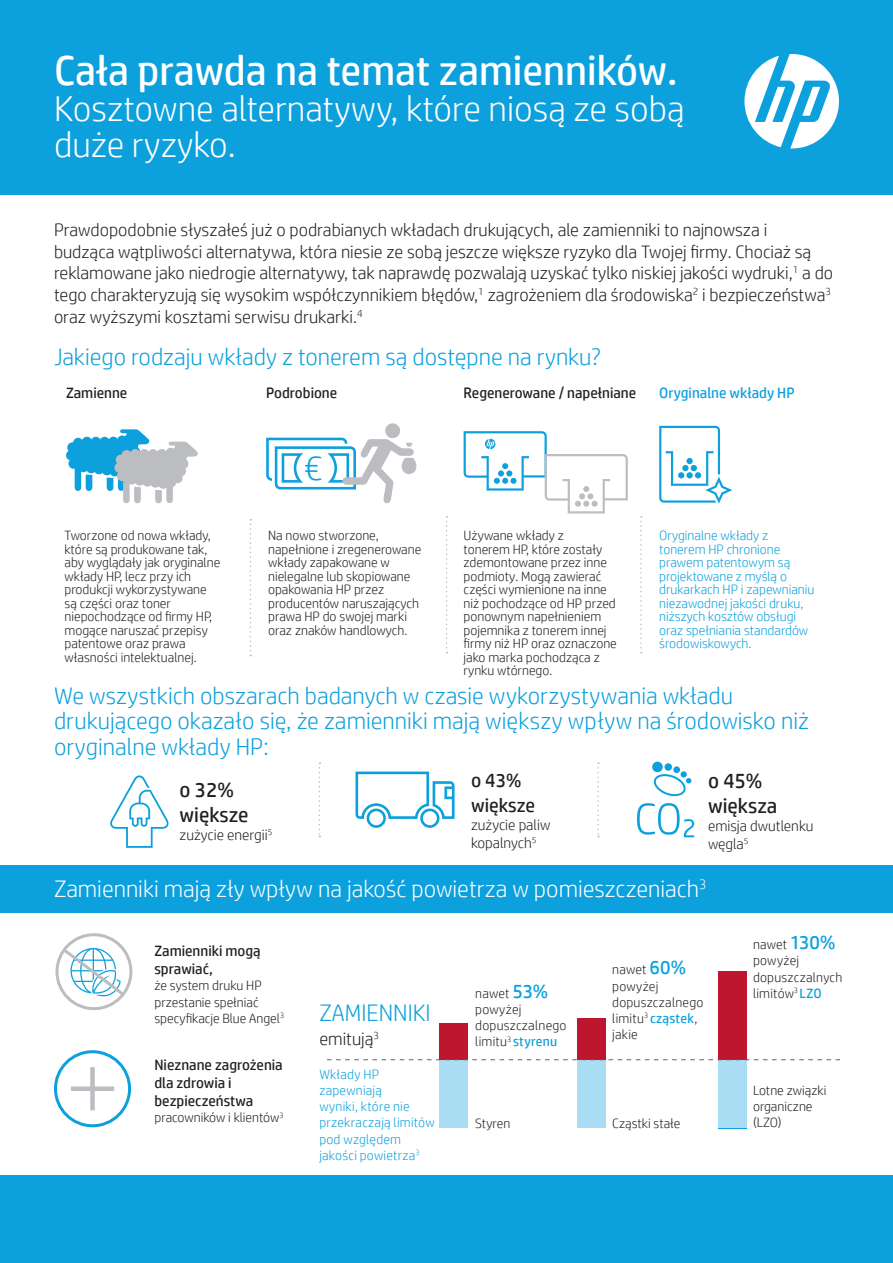
<style>
.page{position:relative;width:893px;height:1263px;background:#fff}
.page>*{position:absolute;margin:0;border:0;box-sizing:border-box;transform-origin:0 0}
.t1{font:42px "HP Simplified";color:#fff}
.t2{font:300 36px/36px "HP Simplified";color:#fff}
.t3{font:300 34.5px "HP Simplified";color:#0ca0dd}
.t4{font:300 24px/25.5px "HP Simplified";color:#0ca0dd}
.t5{font:300 24px "HP Simplified";color:#fff}
.t6{font:21px/25.2px "HP Simplified";color:#231f20}
.t7{font:19.5px/25.2px "HP Simplified";color:#231f20}
.t8{font:300 18px/21.6px "HP Simplified";color:#231f20}
.t9{font:15px/17.9px "HP Simplified";color:#231f20}
.t10{font:300 15px/18px "HP Simplified";color:#231f20}
.t11{font:15px "HP Simplified";color:#0ca0dd}
.t12{font:300 13.5px/13.5px "HP Simplified";color:#231f20}
.t13{font:300 13.5px/13.5px "HP Simplified";color:#0ca0dd}
.s1{font-weight:400;font-size:19.5px;color:#0ca0dd}
.s2{font-weight:400;color:#0ca0dd}
</style>
<div class="page">
<svg style="left:659px;top:426px;width:73px;height:77px"></svg>
<div style="left:67px;top:442px;width:11px;height:11px;background:#0ca0dd;border-radius:50%"></div>
<div style="left:66px;top:450px;width:10px;height:10px;background:#0ca0dd;border-radius:50%"></div>
<div style="left:68px;top:458px;width:11px;height:11px;background:#0ca0dd;border-radius:50%"></div>
<svg style="left:72px;top:429px;width:126px;height:74px"></svg>
<div style="left:0;top:0;width:893px;height:195px;background:#0ca0dd"></div>
<svg style="left:744px;top:54px;width:95px;height:95px"></svg>
<svg style="left:439px;top:1061px;width:308px;height:67px"></svg>
<div style="left:440px;top:1023px;width:28px;height:37px;background:#bf1630"></div>
<div style="left:577px;top:1019px;width:28px;height:41px;background:#bf1630"></div>
<div style="left:718px;top:971px;width:29px;height:89px;background:#bf1630"></div>
<svg style="left:327px;top:1059px;width:513px;height:1px"></svg>
<div style="left:56px;top:933px;width:76px;height:77px;border:3px solid #bcbdc0;border-radius:50%"></div>
<svg style="left:110px;top:775px;width:59px;height:73px"></svg>
<svg style="left:355px;top:771px;width:99px;height:57px"></svg>
<svg style="left:319px;top:762px;width:1px;height:75px"></svg>
<svg style="left:653px;top:774px;width:38px;height:22px"></svg>
<div style="left:673px;top:766px;width:7px;height:7px;background:#0ca0dd;border-radius:50%"></div>
<div style="left:664px;top:763px;width:8px;height:8px;background:#0ca0dd;border-radius:50%"></div>
<div style="left:652px;top:761px;width:11px;height:11px;background:#0ca0dd;border-radius:50%"></div>
<svg style="left:680px;top:771px;width:7px;height:7px"></svg>
<svg style="left:637px;top:803px;width:57px;height:34px"></svg>
<svg style="left:597px;top:762px;width:2px;height:75px"></svg>
<div style="left:54px;top:1050px;width:77px;height:77px;border:3px solid #0ca0dd;border-radius:50%"></div>
<div style="left:90px;top:1067px;width:5px;height:43px;background:#bcbdc0"></div>
<div style="left:71px;top:1086px;width:43px;height:5px;background:#bcbdc0"></div>
<svg style="left:60px;top:946px;width:68px;height:53px"></svg>
<div style="left:0;top:1176px;width:893px;height:87px;background:#0ca0dd"></div>
<div style="left:385px;top:423px;width:15px;height:15px;background:#bcbdc0;border-radius:50%"></div>
<svg style="left:266px;top:438px;width:150px;height:66px"></svg>
<div style="left:0;top:865px;width:893px;height:48px;background:#0ca0dd"></div>
<svg style="left:464px;top:431px;width:164px;height:82px"></svg>
<svg style="left:250px;top:519px;width:1px;height:137px"></svg>
<svg style="left:446px;top:516px;width:1px;height:137px"></svg>
<svg style="left:640px;top:516px;width:2px;height:137px"></svg>
<h1 class="t1" style="left:54px;top:43px;width:625px">Cała prawda na temat zamienników.</h1>
<h2 class="t2" style="left:54px;top:89px;width:632px">Kosztowne alternatywy, które niosą ze sobą duże ryzyko.</h2>
<p class="t8" style="left:54px;top:219px;width:781px">Prawdopodobnie słyszałeś już o podrabianych wkładach drukujących, ale zamienniki to najnowsza i<br>budząca wątpliwości alternatywa, która niesie ze sobą jeszcze większe ryzyko dla Twojej firmy. Chociaż są reklamowane jako niedrogie alternatywy, tak naprawdę pozwalają uzyskać tylko niskiej jakości wydruki,<sup>1</sup> a do tego charakteryzują się wysokim współczynnikiem błędów,<sup>1</sup> zagrożeniem dla środowiska<sup>2</sup> i bezpieczeństwa<sup>3 </sup>oraz wyższymi kosztami serwisu drukarki.<sup>4</sup></p>
<h3 class="t4" style="left:54px;top:344px;width:549px">Jakiego rodzaju wkłady z tonerem są dostępne na rynku?</h3>
<p class="t9" style="left:66px;top:384px;width:63px">Zamienne</p>
<p class="t9" style="left:266px;top:384px;width:73px">Podrobione</p>
<p class="t9" style="left:464px;top:384px;width:174px">Regenerowane / napełniane</p>
<p class="t11" style="left:659px;top:383px;width:137px">Oryginalne wkłady HP</p>
<p class="t12" style="left:64px;top:528px;width:157px">Tworzone od nowa wkłady, które są produkowane tak, aby wyglądały jak oryginalne wkłady HP, lecz przy ich produkcji wykorzystywane są części oraz toner niepochodzące od firmy HP, mogące naruszać przepisy patentowe oraz prawa własności intelektualnej.</p>
<h3 class="t3" style="left:304px;top:445px;width:20px">€</h3>
<p class="t12" style="left:268px;top:528px;width:155px">Na nowo stworzone, napełnione i zregenerowane wkłady zapakowane w nielegalne lub skopiowane opakowania HP przez producentów naruszających prawa HP do swojej marki oraz znaków handlowych.</p>
<p class="t12" style="left:464px;top:528px;width:155px">Używane wkłady z<br>tonerem HP, które zostały zdemontowane przez inne podmioty. Mogą zawierać części wymienione na inne niż pochodzące od HP przed ponownym napełnieniem pojemnika z tonerem innej firmy niż HP oraz oznaczone jako marka pochodząca z rynku wtórnego.</p>
<p class="t13" style="left:659px;top:528px;width:157px">Oryginalne wkłady z tonerem HP chronione prawem patentowym są projektowane z myślą o drukarkach HP i zapewnianiu niezawodnej jakości druku, niższych kosztów obsługi oraz spełniania standardów środowiskowych.</p>
<h3 class="t4" style="left:54px;top:682px;width:756px">We wszystkich obszarach badanych w czasie wykorzystywania wkładu drukującego okazało się, że zamienniki mają większy wpływ na środowisko niż oryginalne wkłady HP:</h3>
<h3 class="t6" style="left:180px;top:776px;width:71px">o 32% większe</h3>
<p class="t10" style="left:180px;top:825px;width:94px">zużycie energii<sup>5</sup></p>
<h3 class="t7" style="left:471px;top:767px;width:66px">o 43% większe</h3>
<p class="t10" style="left:471px;top:815px;width:81px">zużycie paliw kopalnych<sup>5</sup></p>
<h3 class="t6" style="left:708px;top:767px;width:71px">o 45% większa</h3>
<p class="t10" style="left:708px;top:816px;width:107px">emisja dwutlenku węgla<sup>5</sup></p>
<h3 class="t5" style="left:54px;top:873px;width:654px">Zamienniki mają zły wpływ na jakość powietrza w pomieszczeniach<sup>3</sup></h3>
<p class="t9" style="left:154px;top:942px;width:108px">Zamienniki mogą sprawiać,</p>
<p class="t12" style="left:154px;top:977px;width:131px;line-height:16.2px">że system druku HP przestanie spełniać specyfikacje Blue Angel<sup>3</sup></p>
<p class="t9" style="left:154px;top:1056px;width:130px">Nieznane zagrożenia dla zdrowia i bezpieczeństwa</p>
<p class="t12" style="left:154px;top:1110px;width:131px">pracowników i klientów<sup>3</sup></p>
<h3 class="t4" style="left:319px;top:999px;width:113px">ZAMIENNIKI</h3>
<h3 class="t8" style="left:319px;top:1027px;width:61px">emitują<sup>3</sup></h3>
<p class="t13" style="left:319px;top:1066px;width:117px;line-height:16.2px">Wkłady HP zapewniają<br>wyniki, które nie przekraczają limitów pod względem jakości powietrza<sup>3</sup></p>
<p class="t12" style="left:475px;top:984px;width:93px;line-height:16.2px">nawet <span class="s1">53% </span>powyżej dopuszczalnego limitu<sup>3</sup> <span class="s2">styrenu</span></p>
<p class="t12" style="left:612px;top:961px;width:93px;line-height:16.2px">nawet <span class="s1">60% </span>powyżej dopuszczalnego limitu<sup>3</sup> <span class="s2">cząstek</span>, jakie</p>
<p class="t12" style="left:475px;top:1116px;width:36px">Styren</p>
<p class="t12" style="left:612px;top:1116px;width:70px">Cząstki stałe</p>
<p class="t12" style="left:753px;top:936px;width:91px;line-height:16.2px">nawet <span class="s1">130% </span>powyżej dopuszczalnych limitów<sup>3</sup> <span class="s2">LZO</span></p>
<p class="t12" style="left:753px;top:1081px;width:75px;line-height:16.2px">Lotne związki organiczne (LZO)</p>
</div>
